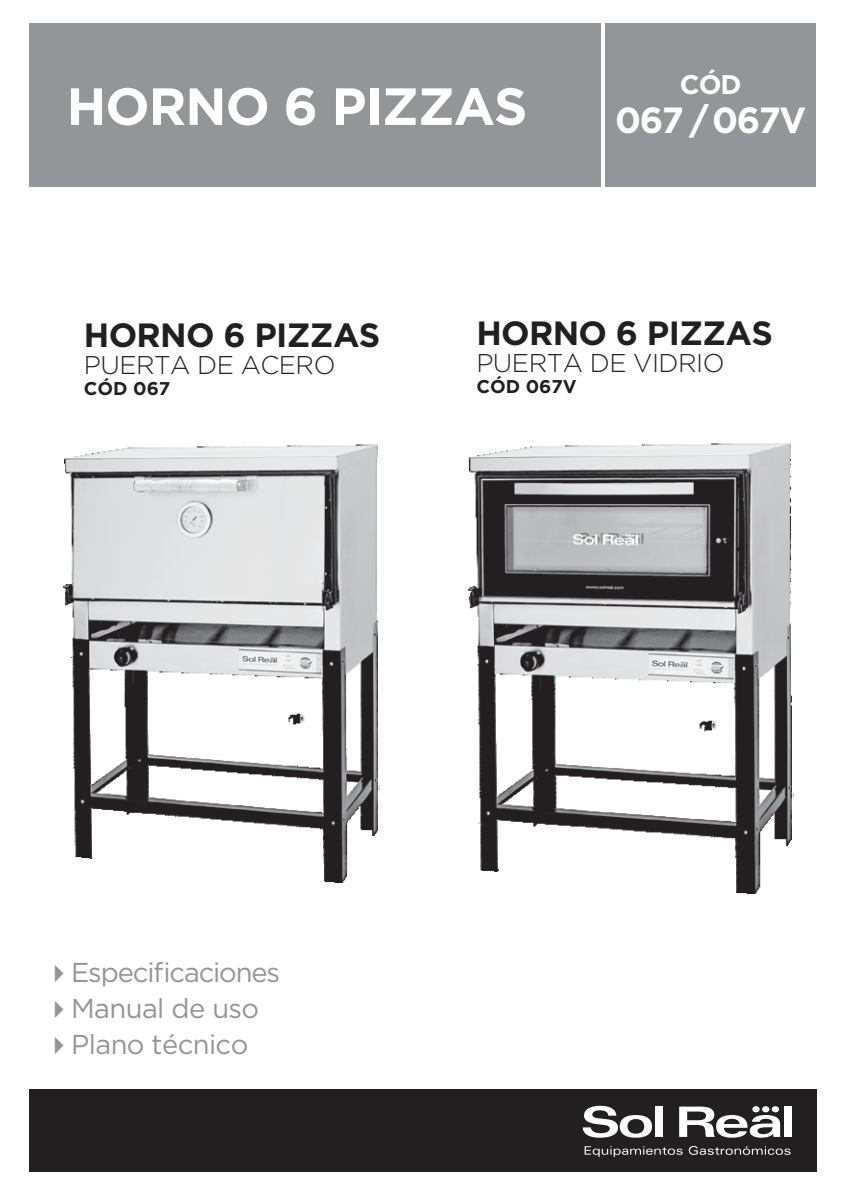
<style>
.page{position:relative;width:848px;height:1191px;background:#fff}
.page>*{position:absolute;margin:0;border:0;box-sizing:border-box;transform-origin:0 0}
.t1{font:700 52.2px "Gotham";letter-spacing:-.02em;color:#fff}
.t2{font:700 36.4px "Gotham";letter-spacing:-.04em;color:#fff}
.t3{font:700 33.6px "Gotham";letter-spacing:-.02em;color:#231f20}
.t4{font:27.4px "Gotham";letter-spacing:-.02em;color:#939598}
.t5{font:27.4px "Gotham";letter-spacing:-.04em;color:#939598}
.t6{font:700 26.8px "Gotham";color:#fff}
.t7{font:300 25.6px "Gotham";letter-spacing:-.02em;color:#231f20}
.t8{font:700 18.4px "Gotham";color:#231f20}
</style>
<div class="page">
<div style="left:29px;top:1088px;width:786px;height:83px;background:#231f20"></div>
<div style="left:29px;top:24px;width:571px;height:163px;background:#939598"></div>
<div style="left:605px;top:24px;width:210px;height:163px;background:#939598"></div>
<svg style="left:582px;top:1105px;width:69px;height:32px"></svg>
<div style="left:654px;top:1106px;width:8px;height:30px;background:#fff"></div>
<svg style="left:679px;top:1106px;width:101px;height:31px"></svg>
<div style="left:783px;top:1106px;width:8px;height:30px;background:#fff"></div>
<div style="left:752px;top:1106px;width:7px;height:6px;background:#fff;border-radius:50%"></div>
<svg style="left:761px;top:1106px;width:8px;height:6px"></svg>
<div style="left:771px;top:1106px;width:7px;height:6px;background:#fff;border-radius:50%"></div>
<svg style="left:584px;top:1146px;width:98px;height:10px"></svg>
<svg style="left:688px;top:1146px;width:102px;height:8px"></svg>
<img style="left:63px;top:444px;width:317px;height:439px">
<img style="left:468px;top:443px;width:326px;height:452px">
<h1 class="t1" style="left:67px;top:72px;width:462px">HORNO 6 PIZZAS</h1>
<p class="t6" style="left:679px;top:67px;width:63px">CÓD</p>
<h2 class="t2" style="left:615px;top:96px;width:193px">067 / 067V</h2>
<h3 class="t3" style="left:84px;top:313px;width:298px">HORNO 6 PIZZAS</h3>
<p class="t7" style="left:84px;top:349px;width:253px">PUERTA DE ACERO</p>
<p class="t8" style="left:84px;top:376px;width:88px">CÓD 067</p>
<h3 class="t3" style="left:476px;top:311px;width:298px">HORNO 6 PIZZAS</h3>
<p class="t7" style="left:476px;top:347px;width:249px">PUERTA DE VIDRIO</p>
<p class="t8" style="left:476px;top:374px;width:102px">CÓD 067V</p>
<p class="t5" style="left:45px;top:955px;width:237px">✔Especificaciones</p>
<p class="t4" style="left:45px;top:990px;width:216px">✔Manual de uso</p>
<p class="t4" style="left:45px;top:1026px;width:205px">✔Plano técnico</p>
</div>
